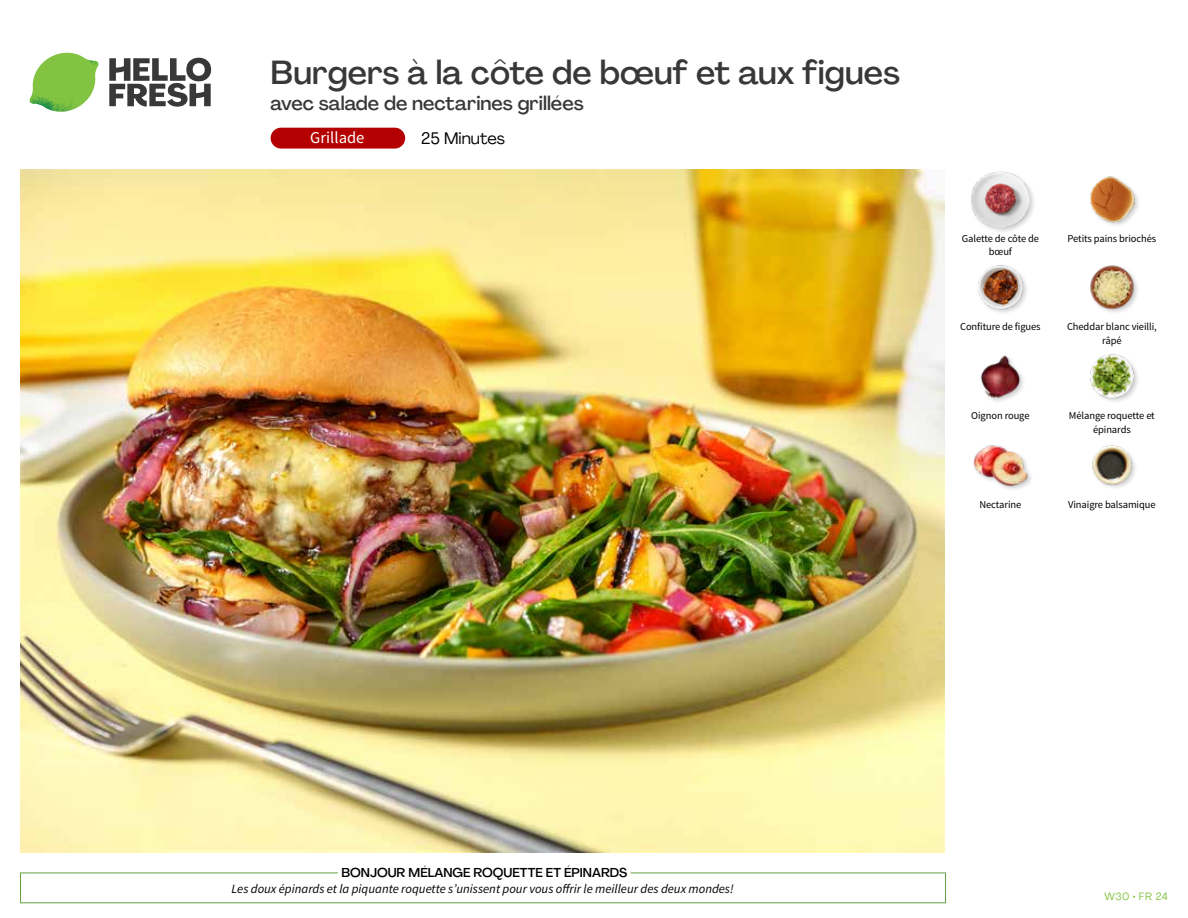
<style>
.page{position:relative;width:1188px;height:918px;background:#fff}
.page>*{position:absolute;margin:0;border:0;box-sizing:border-box;transform-origin:0 0}
.t1{font:500 33px "Agrandir";color:#383839}
.t2{font:500 19.5px "Agrandir";color:#383839}
.t3{font:16.5px "Agrandir";color:#000}
.t4{font:16.5px "Source Sans Pro";color:#fff}
.t5{font:italic 12.75px "Source Sans Pro";color:#000}
.t6{font:500 12.75px "Agrandir";color:#000}
.t7{font:10.5px/13.5px "Source Sans Pro";letter-spacing:-.01em;color:#000;text-align:center}
.t8{font:10.5px "Agrandir";letter-spacing:.05em;color:#82c341}
</style>
<div class="page">
<div style="left:271px;top:128px;width:134px;height:21px;background:#b40000;border-radius:10px"></div>
<svg style="left:109px;top:57px;width:102px;height:50px"></svg>
<svg style="left:34px;top:53px;width:62px;height:40px"></svg>
<img style="left:67px;top:53px;width:32px;height:26px">
<img style="left:33px;top:75px;width:59px;height:11px">
<img style="left:29px;top:79px;width:61px;height:33px">
<img style="left:65px;top:86px;width:27px;height:25px">
<div style="left:20px;top:873px;width:926px;height:30px;border:1px solid #609f43"></div>
<div style="left:338px;top:865px;width:293px;height:15px;background:#fff"></div>
<img style="left:21px;top:170px;width:924px;height:682px">
<img style="left:1092px;top:445px;width:43px;height:43px">
<div style="left:973px;top:444px;width:61px;height:48px;background:#000;opacity:.2"></div>
<img style="left:973px;top:444px;width:56px;height:48px">
<img style="left:1090px;top:354px;width:48px;height:48px">
<img style="left:980px;top:355px;width:43px;height:46px">
<img style="left:1090px;top:265px;width:48px;height:48px">
<img style="left:978px;top:265px;width:49px;height:48px">
<img style="left:1090px;top:176px;width:48px;height:50px">
<div style="left:970px;top:171px;width:66px;height:63px;background:#000;opacity:.2"></div>
<img style="left:972px;top:171px;width:57px;height:56px">
<h1 class="t1" style="left:271px;top:52px;width:631px">Burgers à la côte de bœuf et aux figues</h1>
<h2 class="t2" style="left:271px;top:91px;width:315px">avec salade de nectarines grillées</h2>
<h3 class="t4" style="left:310px;top:127px;width:56px">Grillade</h3>
<h3 class="t3" style="left:421px;top:128px;width:86px">25 Minutes</h3>
<p class="t7" style="left:962px;top:232px;width:79px">Galette de côte de bœuf</p>
<p class="t7" style="left:1068px;top:232px;width:90px">Petits pains briochés</p>
<p class="t7" style="left:960px;top:320px;width:82px">Confiture de figues</p>
<p class="t7" style="left:1067px;top:320px;width:91px">Cheddar blanc vieilli, râpé</p>
<p class="t7" style="left:971px;top:409px;width:60px">Oignon rouge</p>
<p class="t7" style="left:1069px;top:409px;width:87px">Mélange roquette et épinards</p>
<p class="t7" style="left:979px;top:498px;width:43px">Nectarine</p>
<p class="t7" style="left:1068px;top:498px;width:89px">Vinaigre balsamique</p>
<p class="t6" style="left:342px;top:864px;width:287px">BONJOUR MÉLANGE ROQUETTE ET ÉPINARDS</p>
<p class="t5" style="left:232px;top:881px;width:504px">Les doux épinards et la piquante roquette s’unissent pour vous offrir le meilleur des deux mondes!</p>
<p class="t8" style="left:1104px;top:890px;width:65px">W30 • FR 24</p>
</div>
